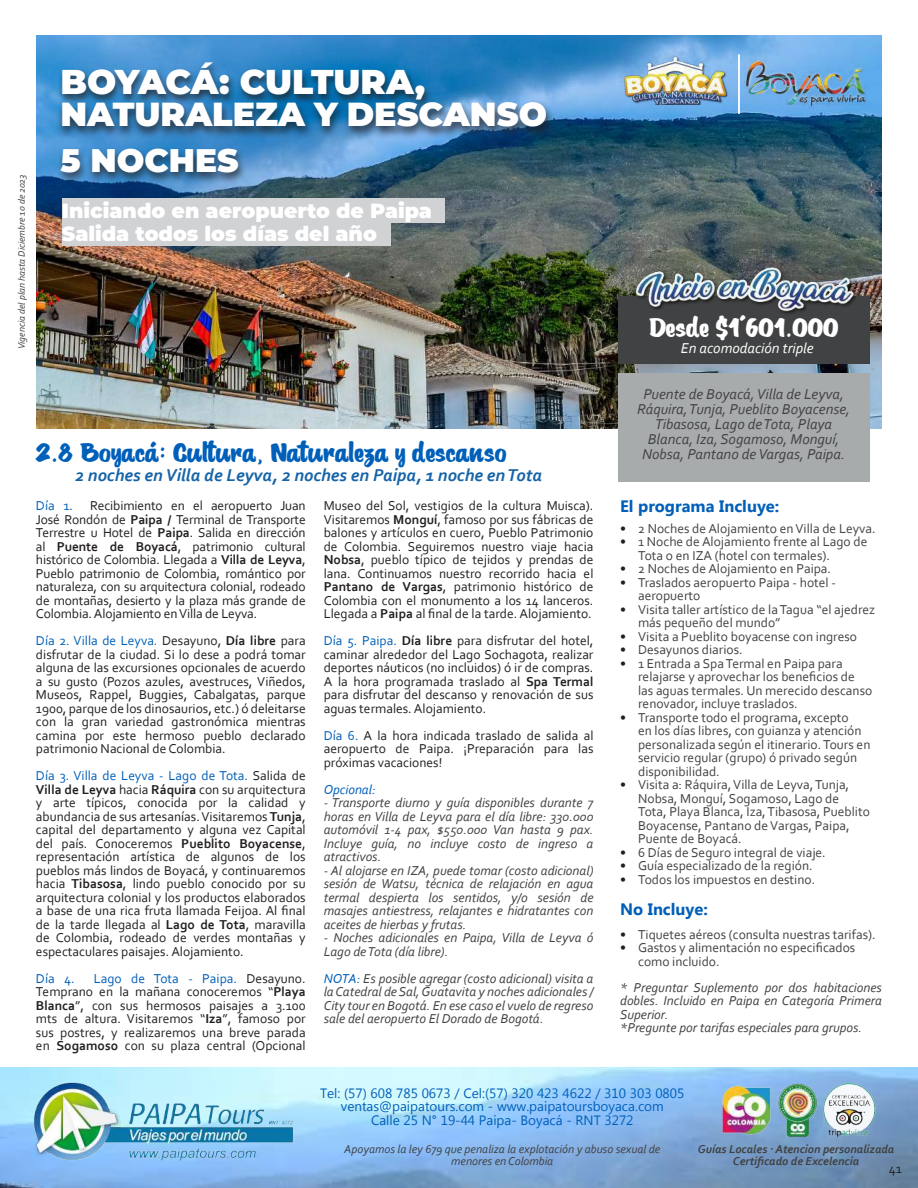
<style>
.page{position:relative;width:918px;height:1188px;background:#fff}
.page>*{position:absolute;margin:0;border:0;box-sizing:border-box;transform-origin:0 0}
.t1{font:900 34.5px "Montserrat";letter-spacing:-.01em;color:#fff}
.t2{font:900 33.3px "Montserrat";color:#fff}
.t3{font:900 32.7px "Montserrat";color:#fff}
.t4{font:27px "Saint Peter";color:#005fb9}
.t5{font:27px "Saint Peter";color:#fff}
.t6{font:900 20.55px "Montserrat";color:#fff}
.t7{font:italic 700 18px "Corbel";color:#1664a8}
.t8{font:700 16.5px "Myanmar Text";color:#005fb9}
.t9{font:italic 15px/15px "Corbel";color:#414243;text-align:center}
.t10{font:italic 15px "Corbel";color:#fff}
.t11{font:13.5px/13.5px "Corbel";color:#231f20;text-align:justify}
.t12{font:13.5px/13.5px "Corbel";color:#414243}
.t13{font:italic 13.5px/13.5px "Corbel";color:#414243;text-align:justify}
.t14{font:13.5px/13.5px "Myanmar Text";color:#005fb9;text-align:center}
.t15{font:13.5px "Corbel";color:#005fb9}
.t16{font:italic 13.5px "Corbel";color:#005fb9}
.t17{font:italic 12px/12px "Corbel";color:#414243;text-align:center}
.t18{font:italic 700 12px/12px "Corbel";color:#414243;text-align:center}
.t19{font:italic 9.75px "Corbel";color:#414243}
.s1{font-weight:700}
.s2{color:#005fb9}
.s3{color:#231f20}
</style>
<div class="page">
<img style="left:0;top:1067px;width:918px;height:121px">
<img style="left:27px;top:1070px;width:277px;height:104px">
<img style="left:702px;top:1078px;width:193px;height:65px">
<img style="left:37px;top:36px;width:844px;height:393px">
<div style="left:618px;top:373px;width:252px;height:108px;background:#a8abac"></div>
<div style="left:618px;top:296px;width:252px;height:68px;background:#414243"></div>
<hr style="left:738px;top:54px;width:2px;height:60px;background:#fff">
<img style="left:745px;top:59px;width:122px;height:49px">
<div style="left:58px;top:61px;width:375px;height:49px;background:#231f20;opacity:.75"></div>
<div style="left:57px;top:100px;width:498px;height:40px;background:#231f20;opacity:.75"></div>
<div style="left:56px;top:146px;width:191px;height:39px;background:#231f20;opacity:.75"></div>
<img style="left:614px;top:56px;width:120px;height:49px">
<div style="left:62px;top:221px;width:329px;height:25px;background:#d1d2d4"></div>
<div style="left:62px;top:198px;width:383px;height:25px;background:#d1d2d4"></div>
<img style="left:632px;top:261px;width:224px;height:53px">
<p class="t19" style="left:15px;top:349px;width:177px;rotate:-90deg">Vigencia del plan hasta Diciembre 10 de 2023</p>
<h1 class="t1" style="left:60px;top:55px;width:366px">BOYACÁ: CULTURA,</h1>
<h2 class="t2" style="left:60px;top:90px;width:488px">NATURALEZA Y DESCANSO</h2>
<h3 class="t3" style="left:60px;top:136px;width:180px">5 NOCHES</h3>
<h3 class="t6" style="left:62px;top:195px;width:372px">Iniciando en aeropuerto de Paipa</h3>
<h3 class="t6" style="left:62px;top:218px;width:317px">Salida todos los días del año</h3>
<h3 class="t5" style="left:649px;top:314px;width:191px">Desde $1´601.000</h3>
<p class="t10" style="left:681px;top:338px;width:134px">En acomodación triple</p>
<p class="t9" style="left:637px;top:386px;width:215px">Puente de Boyacá, Villa de Leyva, Ráquira, Tunja, Pueblito Boyacense, Tibasosa, Lago de Tota, Playa Blanca, Iza, Sogamoso, Monguí, Nobsa, Pantano de Vargas, Paipa.</p>
<h3 class="t4" style="left:35px;top:440px;width:473px">2.8 Boyacá: Cultura, Naturaleza y descanso</h3>
<p class="t15" style="left:36px;top:497px;width:39px">Día 1.</p>
<p class="t11" style="left:90px;top:499px;width:217px">Recibimiento en el aeropuerto Juan</p>
<p class="t8" style="left:620px;top:497px;width:161px">El programa Incluye:</p>
<p class="t11" style="left:36px;top:512px;width:271px">José Rondón de <span class="s1">Paipa /</span> Terminal de Transporte Terrestre u Hotel de <span class="s1">Paipa</span>. Salida en dirección al <span class="s1">Puente de Boyacá</span>, patrimonio cultural histórico de Colombia. Llegada a <span class="s1">Villa de Leyva</span>, Pueblo patrimonio de Colombia, romántico por naturaleza, con su arquitectura colonial, rodeado de montañas, desierto y la plaza más grande de Colombia. Alojamiento en Villa de Leyva.</p>
<p class="t11" style="left:36px;top:634px;width:271px"><span class="s2">Día 2. Villa de Leyva.</span> Desayuno, <span class="s1">Día libre</span> para disfrutar de la ciudad. Si lo dese a podrá tomar alguna de las excursiones opcionales de acuerdo a su gusto (Pozos azules, avestruces, Viñedos, Museos, Rappel, Buggies, Cabalgatas, parque 1900, parque de los dinosaurios, etc.) ó deleitarse con la gran variedad gastronómica mientras camina por este hermoso pueblo declarado patrimonio Nacional de Colombia.</p>
<p class="t11" style="left:36px;top:769px;width:271px"><span class="s2">Día 3. Villa de Leyva - Lago de Tota.</span> Salida de <span class="s1">Villa de Leyva</span> hacia <span class="s1">Ráquira</span> con su arquitectura y arte típicos, conocida por la calidad y abundancia de sus artesanías. Visitaremos <span class="s1">Tunja</span>, capital del departamento y alguna vez Capital del país. Conoceremos <span class="s1">Pueblito Boyacense</span>, representación artística de algunos de los pueblos más lindos de Boyacá, y continuaremos hacia <span class="s1">Tibasosa</span>, lindo pueblo conocido por su arquitectura colonial y los productos elaborados a base de una rica fruta llamada Feijoa. Al final de la tarde llegada al <span class="s1">Lago de Tota</span>, maravilla de Colombia, rodeado de verdes montañas y espectaculares paisajes. Alojamiento.</p>
<p class="t15" style="left:36px;top:970px;width:40px">Día 4.</p>
<h3 class="t7" style="left:75px;top:464px;width:468px">2 noches en Villa de Leyva, 2 noches en Paipa, 1 noche en Tota</h3>
<p class="t11" style="left:324px;top:499px;width:271px">Museo del Sol, vestigios de la cultura Muisca).<br>Visitaremos <span class="s1">Monguí</span>, famoso por sus fábricas de balones y artículos en cuero, Pueblo Patrimonio de Colombia. Seguiremos nuestro viaje hacia <span class="s1">Nobsa</span>, pueblo típico de tejidos y prendas de lana. Continuamos nuestro recorrido hacia el <span class="s1">Pantano de Vargas</span>, patrimonio histórico de Colombia con el monumento a los 14 lanceros.<br>Llegada a <span class="s1">Paipa</span> al final de la tarde. Alojamiento.</p>
<p class="t11" style="left:324px;top:634px;width:271px"><span class="s2">Día 5. Paipa.</span> <span class="s1">Día libre</span> para disfrutar del hotel, caminar alrededor del Lago Sochagota, realizar deportes náuticos (no incluidos) ó ir de compras.<br>A la hora programada traslado al <span class="s1">Spa Termal </span>para disfrutar del descanso y renovación de sus aguas termales. Alojamiento.</p>
<p class="t11" style="left:324px;top:728px;width:271px"><span class="s2">Día 6.</span> A la hora indicada traslado de salida al aeropuerto de Paipa. ¡Preparación para las próximas vacaciones!</p>
<p class="t16" style="left:324px;top:781px;width:53px">Opcional:</p>
<p class="t13" style="left:324px;top:796px;width:271px">- Transporte diurno y guía disponibles durante 7 horas en Villa de Leyva para el día libre: 330.000 automóvil 1-4 pax, $550.000 Van hasta 9 pax.<br>Incluye guía, no incluye costo de ingreso a atractivos.</p>
<p class="t13" style="left:324px;top:863px;width:271px">- Al alojarse en IZA, puede tomar (costo adicional) sesión de Watsu, técnica de relajación en agua termal despierta los sentidos, y/o sesión de masajes antiestress, relajantes e hidratantes con aceites de hierbas y frutas.</p>
<p class="t13" style="left:324px;top:931px;width:271px">- Noches adicionales en Paipa, Villa de Leyva ó<br>Lago de Tota (día libre).</p>
<p class="t13" style="left:324px;top:971px;width:271px"><span class="s2">NOTA:</span> Es posible agregar (costo adicional) visita a la Catedral de Sal, Guatavita y noches adicionales / City tour en Bogotá. En ese caso el vuelo de regreso sale del aeropuerto El Dorado de Bogotá.</p>
<p class="t12" style="left:620px;top:521px;width:257px"><span class="s3">•</span> 2 Noches de Alojamiento en Villa de Leyva.</p>
<p class="t12" style="left:638px;top:534px;width:231px;text-indent:-18px"><span class="s3">•</span> 1 Noche de Alojamiento frente al Lago de<br>Tota o en IZA (hotel con termales).</p>
<p class="t12" style="left:620px;top:561px;width:213px"><span class="s3">•</span> 2 Noches de Alojamiento en Paipa.</p>
<p class="t12" style="left:638px;top:575px;width:199px;text-indent:-18px"><span class="s3">•</span> Traslados aeropuerto Paipa - hotel - aeropuerto</p>
<p class="t12" style="left:638px;top:602px;width:239px;text-indent:-18px"><span class="s3">•</span> Visita taller artístico de la Tagua “el ajedrez más pequeño del mundo”</p>
<p class="t12" style="left:620px;top:629px;width:239px"><span class="s3">•</span> Visita a Pueblito boyacense con ingreso</p>
<p class="t12" style="left:620px;top:642px;width:124px"><span class="s3">•</span> Desayunos diarios.</p>
<p class="t12" style="left:638px;top:656px;width:236px;text-indent:-18px"><span class="s3">•</span> 1 Entrada a Spa Termal en Paipa para relajarse y aprovechar los beneficios de las aguas termales. Un merecido descanso renovador, incluye traslados.</p>
<p class="t12" style="left:638px;top:710px;width:234px;text-indent:-18px"><span class="s3">•</span> Transporte todo el programa, excepto<br>en los días libres, con guianza y atención personalizada según el itinerario. Tours en servicio regular (grupo) ó privado según disponibilidad.</p>
<p class="t12" style="left:638px;top:777px;width:233px;text-indent:-18px"><span class="s3">•</span> Visita a: Ráquira, Villa de Leyva, Tunja, Nobsa, Monguí, Sogamoso, Lago de Tota, Playa Blanca, Iza, Tibasosa, Pueblito Boyacense, Pantano de Vargas, Paipa, Puente de Boyacá.</p>
<p class="t12" style="left:620px;top:845px;width:207px"><span class="s3">•</span> 6 Días de Seguro integral de viaje.</p>
<p class="t12" style="left:620px;top:858px;width:194px"><span class="s3">•</span> Guía especializado de la región.</p>
<p class="t12" style="left:620px;top:872px;width:197px"><span class="s3">•</span> Todos los impuestos en destino.</p>
<p class="t8" style="left:620px;top:900px;width:89px">No Incluye:</p>
<p class="t12" style="left:620px;top:927px;width:257px"><span class="s3">•</span> Tiquetes aéreos (consulta nuestras tarifas).</p>
<p class="t12" style="left:638px;top:940px;width:219px;text-indent:-18px"><span class="s3">•</span> Gastos y alimentación no especificados como incluido.</p>
<p class="t11" style="left:36px;top:971px;width:271px;text-indent:58px"><span class="s2">Lago de Tota - Paipa.</span> Desayuno.<br>Temprano en la mañana conoceremos “<span class="s1">Playa Blanca</span>”, con sus hermosos paisajes a 3.100 mts de altura. Visitaremos “<span class="s1">Iza</span>”, famoso por sus postres, y realizaremos una breve parada en <span class="s1">Sogamoso</span> con su plaza central (Opcional</p>
<p class="t13" style="left:620px;top:980px;width:263px;text-align:left">* Preguntar Suplemento por dos habitaciones dobles. Incluido en Paipa en Categoría Primera Superior.<br>*Pregunte por tarifas especiales para grupos.</p>
<p class="t14" style="left:320px;top:1087px;width:366px">Tel: (57) 608 785 0673 / Cel:(57) 320 423 4622 / 310 303 0805 ventas@paipatours.com - www.paipatoursboyaca.com<br>Calle 25 N° 19-44 Paipa- Boyacá - RNT 3272</p>
<p class="t17" style="left:344px;top:1142px;width:318px">Apoyamos la ley 679 que penaliza la explotación y abuso sexual de menores en Colombia</p>
<p class="t18" style="left:698px;top:1142px;width:198px">Guías Locales · Atencion personalizada<br>Certificado de Excelencia</p>
<p class="t11" style="left:889px;top:1162px;width:15px">41</p>
</div>
